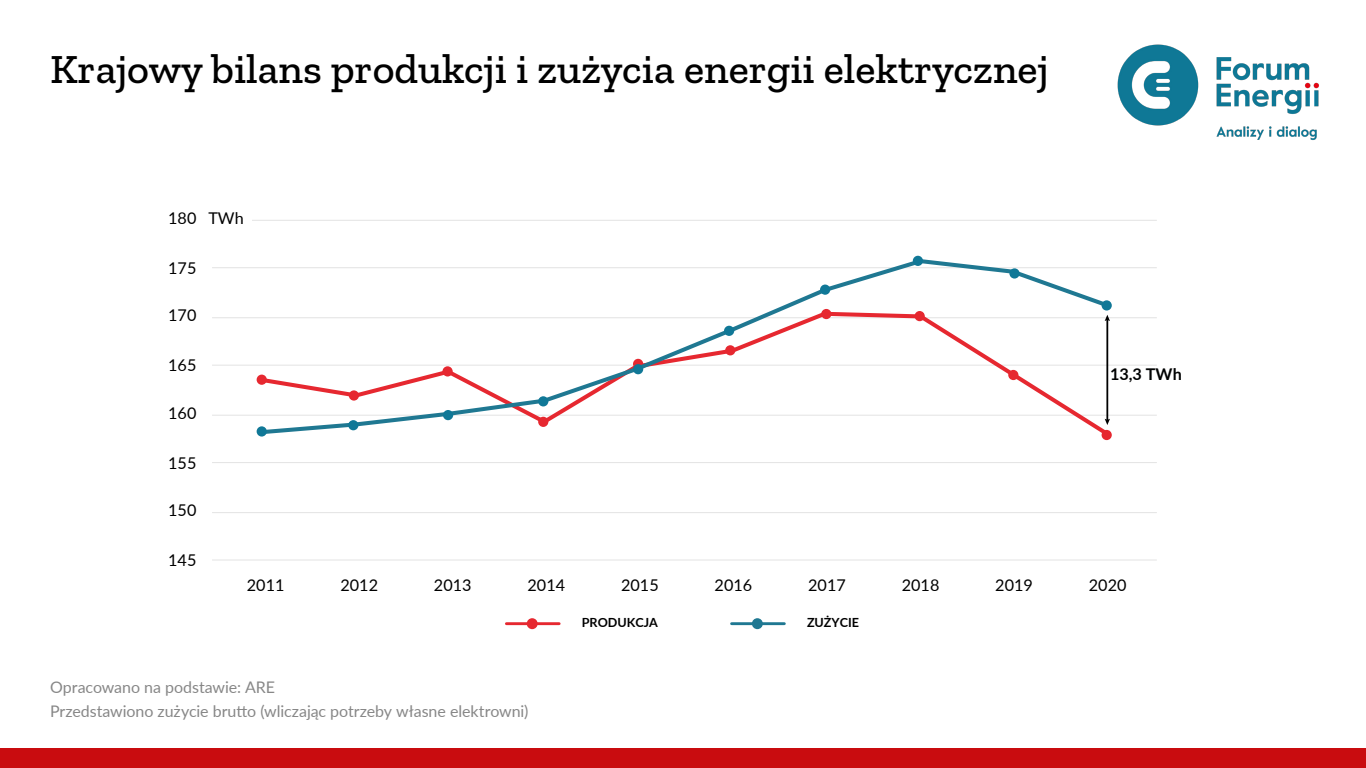
<style>
.page{position:relative;width:1366px;height:768px;background:#fff}
.page>*{position:absolute;margin:0;border:0;box-sizing:border-box;transform-origin:0 0}
.t1{font:500 42px "Zilla Slab";color:#000}
.t2{font:16.2px "Lato";letter-spacing:.005em;color:#000}
.t3{font:700 16.2px "Lato";color:#010202}
.List_Paragraph{font:16px "Lato";letter-spacing:-.005em;color:#878787}
.t4{font:700 12.6px "Lato";color:#000}
</style>
<div class="page">
<img style="left:1117px;top:44px;width:202px;height:96px">
<div style="left:0;top:748px;width:1366px;height:20px;background:#c90c0f"></div>
<div style="left:527px;top:618px;width:11px;height:11px;background:#e62830;border-radius:50%"></div>
<hr style="left:506px;top:622px;width:53px;height:3px;background:#e62830">
<div style="left:752px;top:618px;width:11px;height:11px;background:#1f7892;border-radius:50%"></div>
<hr style="left:732px;top:622px;width:52px;height:3px;background:#1f7892">
<hr style="left:212px;top:512px;width:945px;height:1px;background:#e3e3e3">
<hr style="left:212px;top:462px;width:945px;height:1px;background:#e3e3e3">
<hr style="left:212px;top:415px;width:945px;height:1px;background:#e3e3e3">
<hr style="left:212px;top:365px;width:945px;height:1px;background:#e3e3e3">
<hr style="left:212px;top:317px;width:945px;height:1px;background:#e3e3e3">
<hr style="left:212px;top:267px;width:945px;height:1px;background:#e3e3e3">
<hr style="left:252px;top:220px;width:905px;height:1px;background:#e3e3e3">
<hr style="left:212px;top:560px;width:945px;height:1px;background:#e3e3e3">
<div style="left:1102px;top:430px;width:10px;height:10px;background:#e62830;border-radius:50%"></div>
<svg style="left:256px;top:257px;width:856px;height:180px"></svg>
<div style="left:257px;top:426px;width:10px;height:11px;background:#107897;border-radius:50%"></div>
<div style="left:348px;top:420px;width:10px;height:10px;background:#107897;border-radius:50%"></div>
<div style="left:443px;top:410px;width:10px;height:10px;background:#107897;border-radius:50%"></div>
<div style="left:538px;top:396px;width:10px;height:10px;background:#107897;border-radius:50%"></div>
<div style="left:633px;top:364px;width:10px;height:10px;background:#107897;border-radius:50%"></div>
<div style="left:724px;top:326px;width:10px;height:10px;background:#107897;border-radius:50%"></div>
<div style="left:820px;top:285px;width:10px;height:10px;background:#107897;border-radius:50%"></div>
<div style="left:913px;top:256px;width:10px;height:10px;background:#107897;border-radius:50%"></div>
<div style="left:1009px;top:268px;width:11px;height:11px;background:#107897;border-radius:50%"></div>
<div style="left:1102px;top:300px;width:10px;height:11px;background:#107897;border-radius:50%"></div>
<hr style="left:1106px;top:319px;width:2px;height:102px;background:#000">
<svg style="left:1105px;top:419px;width:5px;height:6px"></svg>
<svg style="left:1105px;top:315px;width:5px;height:6px"></svg>
<p class="t1" style="left:50px;top:46px;width:1000px">Krajowy bilans produkcji i zużycia energii elektrycznej</p>
<p class="t2" style="left:168px;top:206px;width:30px">180</p>
<p class="t2" style="left:208px;top:206px;width:37px">TWh</p>
<p class="t2" style="left:168px;top:256px;width:30px">175</p>
<p class="t2" style="left:168px;top:304px;width:30px">170</p>
<p class="t2" style="left:168px;top:354px;width:30px">165</p>
<p class="t2" style="left:168px;top:401px;width:30px">160</p>
<p class="t2" style="left:168px;top:451px;width:30px">155</p>
<p class="t2" style="left:168px;top:499px;width:30px">150</p>
<p class="t2" style="left:168px;top:549px;width:30px">145</p>
<p class="t3" style="left:1110px;top:362px;width:73px">13,3 TWh</p>
<p class="t2" style="left:247px;top:574px;width:39px">2011</p>
<p class="t2" style="left:340px;top:574px;width:39px">2012</p>
<p class="t2" style="left:434px;top:574px;width:39px">2013</p>
<p class="t2" style="left:527px;top:574px;width:39px">2014</p>
<p class="t2" style="left:621px;top:574px;width:39px">2015</p>
<p class="t2" style="left:715px;top:574px;width:39px">2016</p>
<p class="t2" style="left:808px;top:574px;width:39px">2017</p>
<p class="t2" style="left:902px;top:574px;width:39px">2018</p>
<p class="t2" style="left:995px;top:574px;width:39px">2019</p>
<p class="t2" style="left:1089px;top:574px;width:39px">2020</p>
<p class="t4" style="left:582px;top:613px;width:78px">PRODUKCJA</p>
<p class="t4" style="left:807px;top:613px;width:54px">ZUŻYCIE</p>
<p class="List_Paragraph" style="left:50px;top:676px;width:227px">Opracowano na podstawie: ARE</p>
<p class="List_Paragraph" style="left:50px;top:700px;width:480px">Przedstawiono zużycie brutto (wliczając potrzeby własne elektrowni)</p>
</div>
